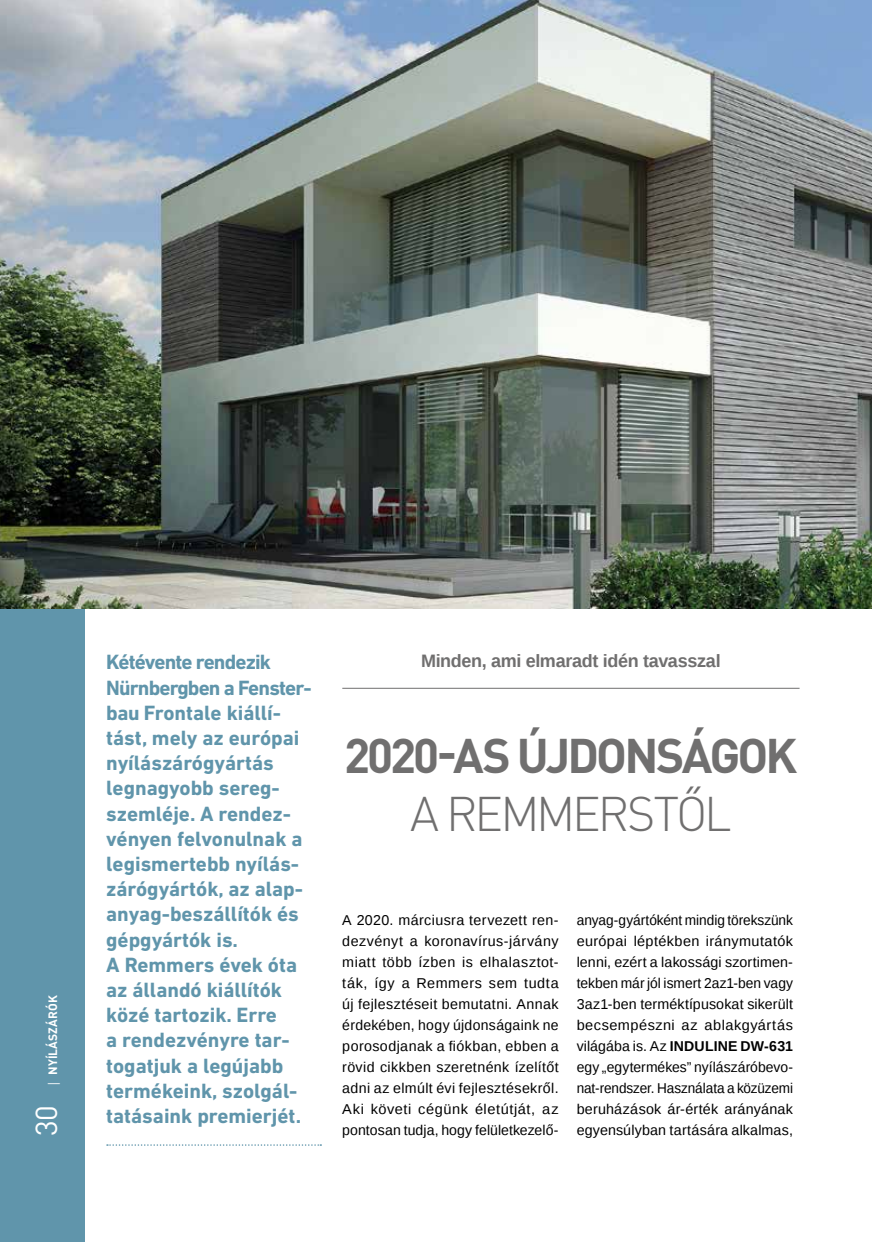
<style>
.page{position:relative;width:872px;height:1242px;background:#fff}
.page>*{position:absolute;margin:0;border:0;box-sizing:border-box;transform-origin:0 0}
.t1{font:700 48px "DIN Pro";letter-spacing:-.06em;color:#706f6f}
.t2{font:300 48px "DIN Pro";letter-spacing:-.065em;color:#706f6f}
.t3{font:30px "DIN Pro";color:#fff}
.t4{font:700 21px/25.2px "DIN Next LT Pro";color:#6095ab}
.t5{font:700 18px "Liberation Sans";letter-spacing:-.02em;color:#706f6f}
.t6{font:14.25px/21px "Liberation Sans";letter-spacing:.01em;color:#000;text-align:justify;scale:.96 1}
.t7{font:14.25px/21px "Liberation Sans";letter-spacing:.01em;color:#000;text-align:justify}
.t8{font:700 12px "DIN Pro";letter-spacing:.01em;color:#fff}
.s1{font-family:"Open Sans";font-weight:400}
.s2{font-weight:700}
</style>
<div class="page">
<div style="left:0;top:0;width:85px;height:1242px;background:#6095ab"></div>
<hr style="left:342px;top:688px;width:457px;height:1px;background:#706f6f">
<img style="left:0;top:0;width:872px;height:608px">
<svg style="left:107px;top:1144px;width:214px;height:1px"></svg>
<p class="t8" style="left:45px;top:1087px;width:94px;rotate:-90deg"><span class="s1">|</span> NYÍLÁSZÁRÓK</p>
<h2 class="t3" style="left:26px;top:1136px;width:33px;rotate:-90deg">30</h2>
<p class="t4" style="left:106px;top:649px;width:207px">Kétévente rendezik<br>Nürnbergben a Fenster&shy;bau Frontale kiállí&shy;tást, mely az európai nyílászárógyártás legnagyobb sereg&shy;szemléje. A rendez&shy;vényen felvonulnak a legismertebb nyílás&shy;zárógyártók, az alap&shy;anyag-beszállítók és gépgyártók is.<br>A Remmers évek óta az állandó kiállítók közé tartozik. Erre<br>a rendezvényre tar&shy;togatjuk a legújabb termékeink, szolgál&shy;tatásaink premierjét.</p>
<p class="t5" style="left:421px;top:648px;width:301px">Minden, ami elmaradt idén tavasszal</p>
<h1 class="t1" style="left:344px;top:723px;width:454px">2020-AS ÚJDONSÁGOK</h1>
<h1 class="t2" style="left:410px;top:780px;width:323px">A REMMERSTŐL</h1>
<p class="t7" style="left:342px;top:910px;width:218px">A 2020. márciusra tervezett ren&shy;dezvényt a koronavírus-járvány miatt több ízben is elhalasztot&shy;ták, így a Remmers sem tudta új fejlesztéseit bemutatni. Annak érdekében, hogy újdonságaink ne porosodjanak a fiókban, ebben a rövid cikkben szeretnénk ízelítőt adni az elmúlt évi fejlesztésekről.<br>Aki követi cégünk életútját, az pontosan tudja, hogy felületkezelő-</p>
<p class="t6" style="left:576px;top:910px;width:227px">anyag-gyártóként mindig törekszünk európai léptékben iránymutatók lenni, ezért a lakossági szortimen&shy;tekben már jól ismert 2az1-ben vagy 3az1-ben terméktípusokat sikerült becsempészni az ablakgyártás világába is. Az <span class="s2">INDULINE DW-631 </span>egy „egytermékes” nyílászáróbevo&shy;nat-rendszer. Használata a közüzemi beruházások ár-érték arányának egyensúlyban tartására alkalmas,</p>
</div>
